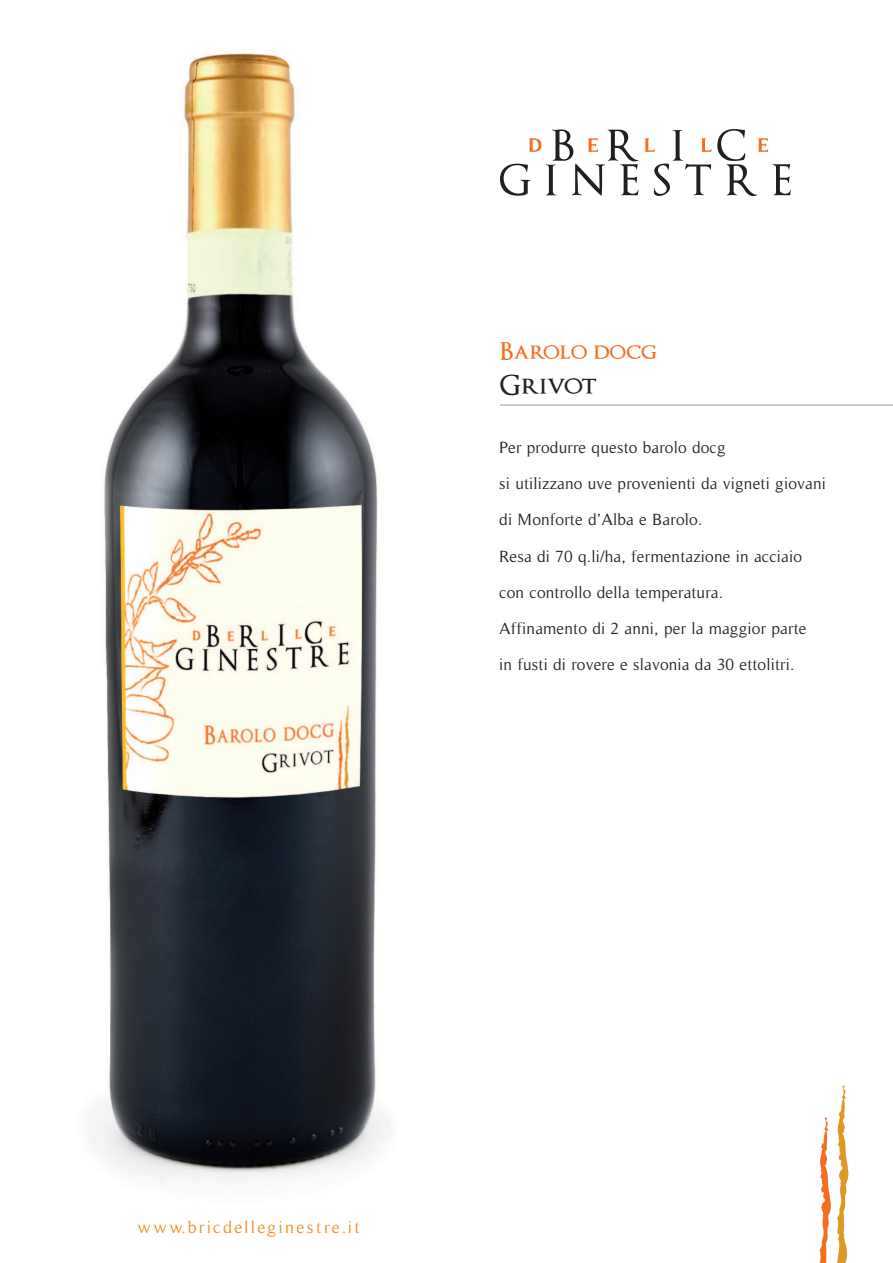
<style>
.page{position:relative;width:893px;height:1263px;background:#fff}
.page>*{position:absolute;margin:0;border:0;box-sizing:border-box;transform-origin:0 0}
.t1{font:600 27px "Optimus Princeps";color:#231f20}
.t2{font:600 24px "Optimus Princeps";color:#f36e21}
.t3{font:17.25px "Timeless";letter-spacing:.13em;color:#f68b1f}
.t4{font:16.5px/36px "Timeless";letter-spacing:.01em;color:#231f20}
</style>
<div class="page">
<img style="left:89px;top:53px;width:301px;height:1128px">
<svg style="left:500px;top:129px;width:291px;height:67px"></svg>
<svg style="left:819px;top:1085px;width:30px;height:178px"></svg>
<hr style="left:500px;top:404px;width:393px;height:2px;background:#bcbdc0">
<h2 class="t2" style="left:500px;top:339px;width:159px">Barolo docg</h2>
<h1 class="t1" style="left:500px;top:371px;width:98px">Grivot</h1>
<p class="t4" style="left:499px;top:430px;width:328px">Per produrre questo barolo docg<br>si utilizzano uve provenienti da vigneti giovani di Monforte d’Alba e Barolo.<br>Resa di 70 q.li/ha, fermentazione in acciaio con controllo della temperatura.<br>Affinamento di 2 anni, per la maggior parte<br>in fusti di rovere e slavonia da 30 ettolitri.</p>
<p class="t3" style="left:138px;top:1217px;width:223px">www.bricdelleginestre.it</p>
</div>
